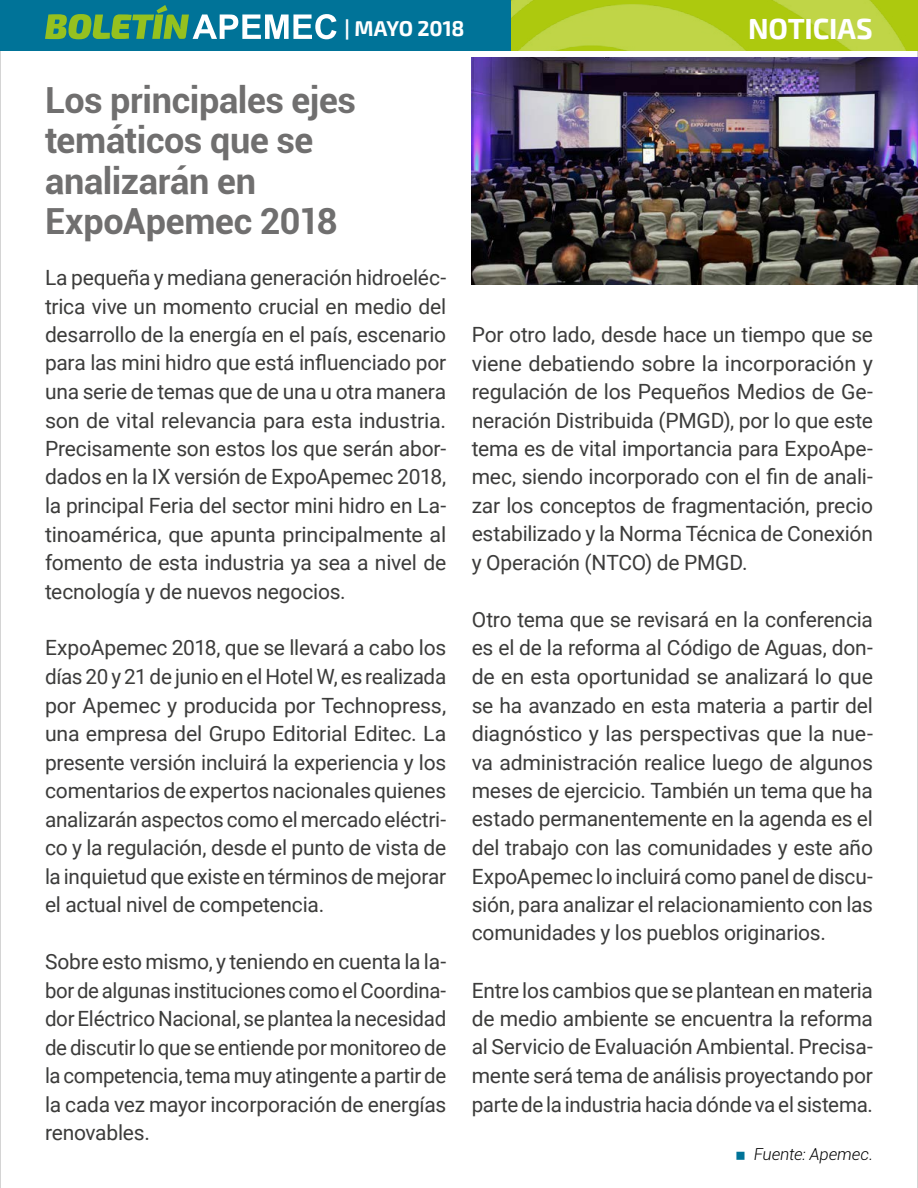
<style>
.page{position:relative;width:918px;height:1188px;background:#fff}
.page>*{position:absolute;margin:0;border:0;box-sizing:border-box;transform-origin:0 0}
.t1{font:700 36px/40.5px "Roboto";letter-spacing:-.01em;color:#706f6f}
.t2{font:700 28.5px "Exo 2";letter-spacing:-.005em;color:#fff}
.t3{font:21px/28.5px "Roboto";letter-spacing:-.01em;color:#3c3c3b;text-align:justify}
.t4{font:700 21px "Exo 2";letter-spacing:-.01em;color:#fff}
.t5{font:italic 300 16.5px "Roboto";color:#000}
</style>
<div class="page">
<div style="left:0;top:0;width:512px;height:51px;background:#007398"></div>
<img style="left:512px;top:0;width:406px;height:51px">
<svg style="left:45px;top:5px;width:292px;height:34px"></svg>
<img style="left:472px;top:57px;width:446px;height:228px">
<p class="t4" style="left:345px;top:16px;width:121px">| MAYO 2018</p>
<h2 class="t2" style="left:748px;top:12px;width:126px">NOTICIAS</h2>
<h1 class="t1" style="left:45px;top:78px;width:313px">Los principales ejes temáticos que se analizarán en<br>ExpoApemec 2018</h1>
<p class="t3" style="left:45px;top:263px;width:403px">La pequeña y mediana generación hidroeléc&shy;trica vive un momento crucial en medio del desarrollo de la energía en el país, escenario para las mini hidro que está influenciado por una serie de temas que de una u otra manera son de vital relevancia para esta industria.<br>Precisamente son estos los que serán abor&shy;dados en la IX versión de ExpoApemec 2018, la principal Feria del sector mini hidro en La&shy;tinoamérica, que apunta principalmente al fomento de esta industria ya sea a nivel de tecnología y de nuevos negocios.</p>
<p class="t3" style="left:45px;top:633px;width:403px">ExpoApemec 2018, que se llevará a cabo los días 20 y 21 de junio en el Hotel W, es realizada por Apemec y producida por Technopress, una empresa del Grupo Editorial Editec. La presente versión incluirá la experiencia y los comentarios de expertos nacionales quienes analizarán aspectos como el mercado eléctri&shy;co y la regulación, desde el punto de vista de la inquietud que existe en términos de mejorar el actual nivel de competencia.</p>
<p class="t3" style="left:45px;top:947px;width:403px">Sobre esto mismo, y teniendo en cuenta la la&shy;bor de algunas instituciones como el Coordina&shy;dor Eléctrico Nacional, se plantea la necesidad de discutir lo que se entiende por monitoreo de la competencia, tema muy atingente a partir de la cada vez mayor incorporación de energías renovables.</p>
<p class="t3" style="left:472px;top:320px;width:403px">Por otro lado, desde hace un tiempo que se viene debatiendo sobre la incorporación y regulación de los Pequeños Medios de Ge&shy;neración Distribuida (PMGD), por lo que este tema es de vital importancia para ExpoApe&shy;mec, siendo incorporado con el fin de anali&shy;zar los conceptos de fragmentación, precio estabilizado y la Norma Técnica de Conexión y Operación (NTCO) de PMGD.</p>
<p class="t3" style="left:472px;top:604px;width:403px">Otro tema que se revisará en la conferencia es el de la reforma al Código de Aguas, don&shy;de en esta oportunidad se analizará lo que se ha avanzado en esta materia a partir del diagnóstico y las perspectivas que la nue&shy;va administración realice luego de algunos meses de ejercicio. También un tema que ha estado permanentemente en la agenda es el del trabajo con las comunidades y este año ExpoApemec lo incluirá como panel de discu&shy;sión, para analizar el relacionamiento con las comunidades y los pueblos originarios.</p>
<p class="t3" style="left:472px;top:975px;width:403px">Entre los cambios que se plantean en materia de medio ambiente se encuentra la reforma al Servicio de Evaluación Ambiental. Precisa&shy;mente será tema de análisis proyectando por parte de la industria hacia dónde va el sistema.</p>
<p class="t5" style="left:754px;top:1143px;width:121px">Fuente: Apemec.</p>
</div>
